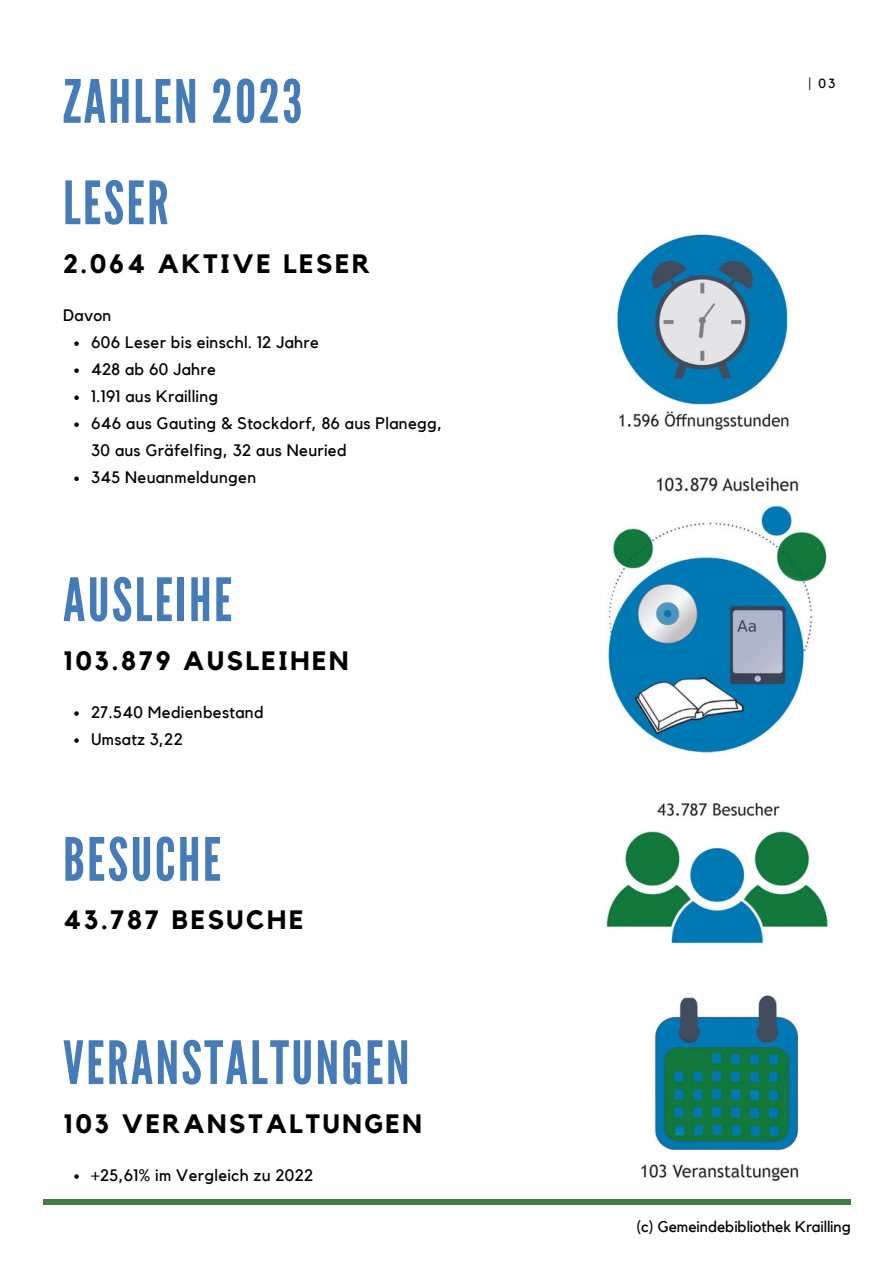
<style>
.page{position:relative;width:893px;height:1264px;background:#fff}
.page>*{position:absolute;margin:0;border:0;box-sizing:border-box;transform-origin:0 0}
.t1{font:59.55px "League Gothic";letter-spacing:.04em;color:#457bb6}
.t2{font:700 26.4px "Kollektif";letter-spacing:.1em;color:#000}
.t3{font:16.5px/27px "Kollektif";letter-spacing:.02em;color:#000}
.t4{font:15.45px "Kollektif";color:#000}
.t5{font:13.2px "Kollektif";color:#000}
</style>
<div class="page">
<div style="left:43px;top:1199px;width:808px;height:5px;background:#467d44"></div>
<img style="left:606px;top:477px;width:221px;height:276px">
<img style="left:617px;top:234px;width:172px;height:196px">
<img style="left:606px;top:803px;width:222px;height:141px">
<img style="left:641px;top:995px;width:157px;height:187px">
<svg style="left:74px;top:341px;width:5px;height:5px"></svg>
<svg style="left:74px;top:368px;width:5px;height:5px"></svg>
<svg style="left:74px;top:395px;width:5px;height:5px"></svg>
<svg style="left:74px;top:422px;width:5px;height:5px"></svg>
<svg style="left:74px;top:476px;width:5px;height:5px"></svg>
<svg style="left:74px;top:711px;width:5px;height:4px"></svg>
<svg style="left:74px;top:738px;width:5px;height:4px"></svg>
<svg style="left:74px;top:1174px;width:5px;height:4px"></svg>
<h1 class="t1" style="left:63px;top:66px;width:241px">ZAHLEN 2023</h1>
<p class="t5" style="left:808px;top:76px;width:28px">| 03</p>
<h1 class="t1" style="left:63px;top:167px;width:107px">LESER</h1>
<h2 class="t2" style="left:63px;top:248px;width:309px">2.064 AKTIVE LESER</h2>
<p class="t3" style="left:91px;top:302px;width:352px;text-indent:-28px">Davon<br>606 Leser bis einschl. 12 Jahre<br>428 ab 60 Jahre<br>1.191 aus Krailling<br>646 aus Gauting &amp; Stockdorf, 86 aus Planegg,<br>30 aus Gräfelfing, 32 aus Neuried<br>345 Neuanmeldungen</p>
<h1 class="t1" style="left:63px;top:564px;width:171px">AUSLEIHE</h1>
<h2 class="t2" style="left:63px;top:645px;width:287px">103.879 AUSLEIHEN</h2>
<p class="t3" style="left:91px;top:698px;width:174px">27.540 Medienbestand<br>Umsatz 3,22</p>
<h1 class="t1" style="left:63px;top:824px;width:160px">BESUCHE</h1>
<h2 class="t2" style="left:63px;top:904px;width:242px">43.787 BESUCHE</h2>
<h1 class="t1" style="left:63px;top:1027px;width:348px">VERANSTALTUNGEN</h1>
<h2 class="t2" style="left:63px;top:1107px;width:360px">103 VERANSTALTUNGEN</h2>
<p class="t3" style="left:91px;top:1161px;width:224px">+25,61% im Vergleich zu 2022</p>
<p class="t4" style="left:636px;top:1217px;width:216px">(c) Gemeindebibliothek Krailling</p>
</div>
